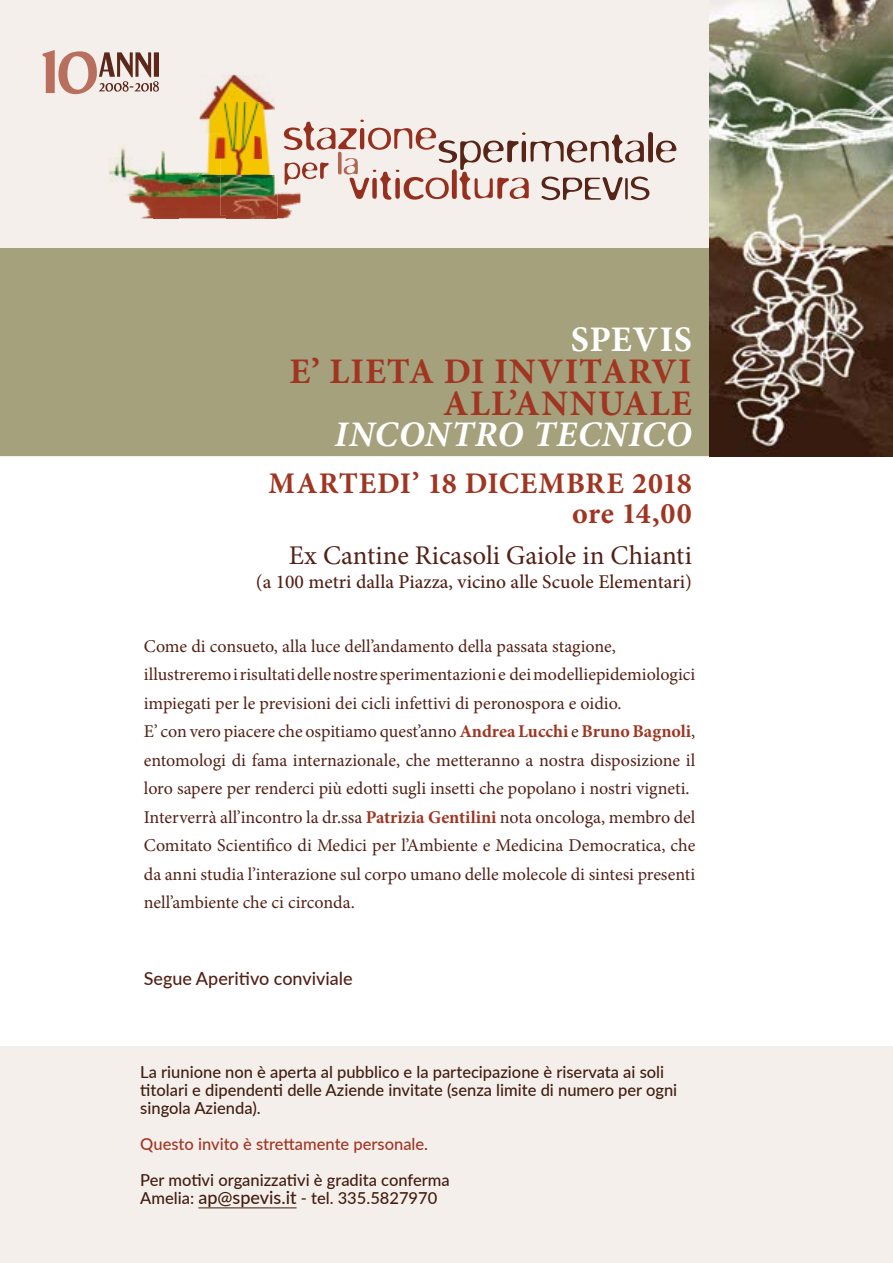
<style>
.page{position:relative;width:893px;height:1263px;background:#fff}
.page>*{position:absolute;margin:0;border:0;box-sizing:border-box;transform-origin:0 0}
.t1{font:700 36px "Minion Pro";letter-spacing:.035em;color:#a03521}
.t2{font:italic 700 36px "Minion Pro";letter-spacing:.02em;color:#fff}
.t3{font:700 36px "Minion Pro";letter-spacing:.01em;color:#fff}
.t4{font:700 30px "Minion Pro";letter-spacing:.015em;color:#a03521}
.t5{font:27px "Minion Pro";color:#522117}
.t6{font:500 19.5px "Minion Pro";color:#522117}
.t7{font:18px/28.5px "Minion Pro";color:#522117;text-align:justify}
.t8{font:500 18px "Lato";color:#522117}
.t9{font:500 16.5px/18px "Lato";color:#411d10}
.t10{font:500 16.5px "Lato";color:#a03521}
.s1{font-weight:700;color:#a03521}
.s2{color:#643626}
.s3{font-size:18px}
</style>
<div class="page">
<div style="left:0;top:0;width:893px;height:456px;background:#f5efec"></div>
<div style="left:0;top:249px;width:893px;height:207px;background:#a5a17c"></div>
<div style="left:0;top:1046px;width:893px;height:217px;background:#f5efec"></div>
<svg style="left:284px;top:120px;width:392px;height:80px"></svg>
<img style="left:200px;top:75px;width:73px;height:59px">
<img style="left:129px;top:196px;width:25px;height:22px">
<img style="left:178px;top:196px;width:49px;height:22px">
<img style="left:276px;top:175px;width:24px;height:43px">
<img style="left:154px;top:198px;width:24px;height:20px">
<img style="left:227px;top:215px;width:49px;height:3px">
<img style="left:285px;top:175px;width:14px;height:10px">
<img style="left:109px;top:145px;width:91px;height:51px">
<img style="left:200px;top:134px;width:20px;height:41px">
<img style="left:216px;top:137px;width:4px;height:22px">
<img style="left:129px;top:175px;width:91px;height:21px">
<svg style="left:200px;top:175px;width:20px;height:1px"></svg>
<img style="left:220px;top:103px;width:55px;height:72px">
<img style="left:220px;top:175px;width:58px;height:40px">
<img style="left:220px;top:175px;width:55px;height:1px">
<img style="left:149px;top:152px;width:48px;height:46px">
<img style="left:710px;top:0;width:183px;height:456px">
<hr style="left:198px;top:1207px;width:99px;height:1px;background:#411d10">
<svg style="left:42px;top:50px;width:117px;height:44px"></svg>
<p class="t3" style="left:571px;top:315px;width:122px">SPEVIS</p>
<p class="t1" style="left:290px;top:346px;width:404px">E’ LIETA DI INVITARVI</p>
<p class="t1" style="left:443px;top:378px;width:250px">ALL’ANNUALE</p>
<p class="t2" style="left:335px;top:409px;width:359px">INCONTRO TECNICO</p>
<p class="t4" style="left:269px;top:462px;width:425px">MARTEDI’ 18 DICEMBRE 2018</p>
<p class="t4" style="left:572px;top:492px;width:121px">ore 14,00</p>
<p class="t5" style="left:289px;top:537px;width:405px">Ex Cantine Ricasoli Gaiole in Chianti</p>
<p class="t6" style="left:256px;top:569px;width:437px">(a 100 metri dalla Piazza, vicino alle Scuole Elementari)</p>
<p class="t7" style="left:144px;top:632px;width:474px">Come di consueto, alla luce dell’andamento della passata stagione,</p>
<p class="t7" style="left:144px;top:660px;width:553px">illustreremo i risultati delle nostre sperimentazioni e dei modelliepidemiologici impiegati per le previsioni dei cicli infettivi di peronospora e oidio.</p>
<p class="t7" style="left:144px;top:717px;width:553px">E’ con vero piacere che ospitiamo quest’anno <span class="s1">Andrea Lucchi</span> e <span class="s1">Bruno Bagnoli</span>, entomologi di fama internazionale, che metteranno a nostra disposizione il loro sapere per renderci più edotti sugli insetti che popolano i nostri vigneti.</p>
<p class="t7" style="left:144px;top:803px;width:553px">Interverrà all’incontro la dr.ssa <span class="s1">Patrizia Gentilini</span> nota oncologa, membro del Comitato Scientifico di Medici per l’Ambiente e Medicina Democratica, che da anni studia l’interazione sul corpo umano delle molecole di sintesi presenti</p>
<p class="t7" style="left:144px;top:888px;width:213px">nell’ambiente che ci circonda.</p>
<p class="t8" style="left:144px;top:965px;width:210px">Segue Aperitivo conviviale</p>
<p class="t9" style="left:140px;top:1062px;width:538px">La riunione non è aperta al pubblico e la partecipazione è riservata ai soli titolari e dipendenti delle Aziende invitate (senza limite di numero per ogni singola Azienda).</p>
<p class="t10" style="left:140px;top:1132px;width:289px">Questo invito è strettamente personale<span class="s2">.</span></p>
<p class="t9" style="left:140px;top:1170px;width:311px">Per motivi organizzativi è gradita conferma</p>
<p class="t9" style="left:140px;top:1188px;width:298px">Amelia: <span class="s3">ap@spevis.it</span> - tel. 335.5827970</p>
</div>
